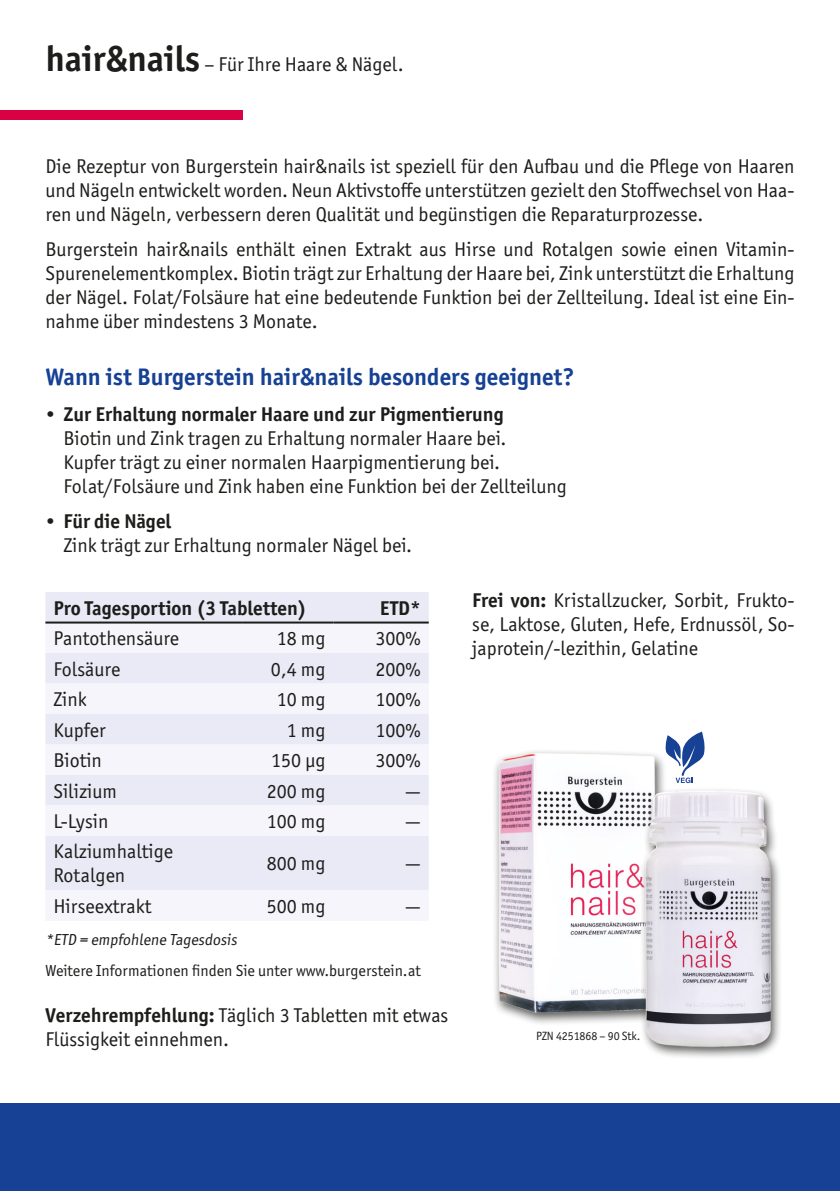
<style>
.page{position:relative;width:840px;height:1191px;background:#fff}
.page>*{position:absolute;margin:0;border:0;box-sizing:border-box;transform-origin:0 0}
.t1{font:700 24px "Officina Sans ITC Pro";color:#164194}
.t2{font:20px/24px "Officina Sans ITC Pro";color:#1d1d1b}
.t3{font:700 20px "Officina Sans ITC Pro";color:#1d1d1b}
.t4{font:16px "Officina Sans ITC Pro";color:#1d1d1b}
.t5{font:12px "Officina Sans ITC Pro";letter-spacing:-.01em;color:#1d1d1b}
.s1{font-weight:700;font-size:36px}
.s2{font-weight:700}
</style>
<div class="page">
<div style="left:0;top:1102px;width:839px;height:89px;background:#164194"></div>
<div style="left:45px;top:592px;width:383px;height:29px;background:#e9eaf6"></div>
<svg style="left:45px;top:623px;width:383px;height:268px;fill:#e9eaf6"></svg>
<hr style="left:45px;top:621px;width:198px;height:2px;background:#1d1d1b">
<hr style="left:243px;top:621px;width:90px;height:2px;background:#1d1d1b">
<hr style="left:333px;top:621px;width:95px;height:2px;background:#1d1d1b">
<div style="left:0;top:111px;width:242px;height:9px;background:#d70143"></div>
<div style="left:491px;top:749px;width:176px;height:277px;background:#1d1d1b;opacity:.75"></div>
<img style="left:491px;top:749px;width:168px;height:269px">
<div style="left:638px;top:786px;width:144px;height:274px;background:#1d1d1b;opacity:.75"></div>
<img style="left:640px;top:783px;width:137px;height:268px">
<svg style="left:665px;top:731px;width:39px;height:52px"></svg>
<p class="t2" style="left:45px;top:53px;width:360px"><span class="s1">hair&amp;nails</span> – Für Ihre Haare &amp; Nägel.</p>
<p class="t2" style="left:45px;top:154px;width:750px;text-align:justify">Die Rezeptur von Burgerstein hair&amp;nails ist speziell für den Aufbau und die Pflege von Haaren und Nägeln entwickelt worden. Neun Aktivstoffe unterstützen gezielt den Stoffwechsel von Haa&shy;ren und Nägeln, verbessern deren Qualität und begünstigen die Reparaturprozesse.</p>
<p class="t2" style="left:45px;top:237px;width:750px;text-align:justify">Burgerstein hair&amp;nails enthält einen Extrakt aus Hirse und Rotalgen sowie einen Vitamin-Spurenelementkomplex. Biotin trägt zur Erhaltung der Haare bei, Zink unterstützt die Erhaltung der Nägel. Folat/Folsäure hat eine bedeutende Funktion bei der Zellteilung. Ideal ist eine Ein&shy;nahme über mindestens 3 Monate.</p>
<p class="t1" style="left:45px;top:362px;width:530px">Wann ist Burgerstein hair&amp;nails besonders geeignet?</p>
<p class="t2" style="left:63px;top:402px;width:504px;text-indent:-18px"><span class="s2">• Zur Erhaltung normaler Haare und zur Pigmentierung<br></span>Biotin und Zink tragen zu Erhaltung normaler Haare bei.<br>Kupfer trägt zu einer normalen Haarpigmentierung bei.<br>Folat/Folsäure und Zink haben eine Funktion bei der Zellteilung</p>
<p class="t2" style="left:63px;top:509px;width:350px;text-indent:-18px"><span class="s2">• Für die Nägel<br></span>Zink trägt zur Erhaltung normaler Nägel bei.</p>
<p class="t3" style="left:53px;top:595px;width:255px">Pro Tagesportion (3 Tabletten)</p>
<p class="t3" style="left:379px;top:595px;width:42px">ETD*</p>
<p class="t2" style="left:53px;top:626px;width:127px">Pantothensäure</p>
<p class="t2" style="left:277px;top:626px;width:50px">18 mg</p>
<p class="t2" style="left:375px;top:626px;width:47px">300%</p>
<p class="t2" style="left:53px;top:656px;width:68px">Folsäure</p>
<p class="t2" style="left:271px;top:656px;width:56px">0,4 mg</p>
<p class="t2" style="left:375px;top:656px;width:47px">200%</p>
<p class="t2" style="left:53px;top:687px;width:35px">Zink</p>
<p class="t2" style="left:277px;top:687px;width:50px">10 mg</p>
<p class="t2" style="left:375px;top:687px;width:47px">100%</p>
<p class="t2" style="left:53px;top:717px;width:54px">Kupfer</p>
<p class="t2" style="left:287px;top:717px;width:40px">1 mg</p>
<p class="t2" style="left:375px;top:717px;width:47px">100%</p>
<p class="t2" style="left:53px;top:748px;width:50px">Biotin</p>
<p class="t2" style="left:271px;top:748px;width:56px">150 µg</p>
<p class="t2" style="left:375px;top:748px;width:47px">300%</p>
<p class="t2" style="left:53px;top:778px;width:65px">Silizium</p>
<p class="t2" style="left:267px;top:778px;width:60px">200 mg</p>
<p class="t2" style="left:405px;top:778px;width:17px">—</p>
<p class="t2" style="left:53px;top:809px;width:56px">L-Lysin</p>
<p class="t2" style="left:267px;top:809px;width:60px">100 mg</p>
<p class="t2" style="left:405px;top:809px;width:17px">—</p>
<p class="t2" style="left:53px;top:839px;width:121px">Kalziumhaltige<br>Rotalgen</p>
<p class="t2" style="left:267px;top:851px;width:60px">800 mg</p>
<p class="t2" style="left:405px;top:851px;width:17px">—</p>
<p class="t2" style="left:53px;top:894px;width:99px">Hirseextrakt</p>
<p class="t2" style="left:267px;top:894px;width:60px">500 mg</p>
<p class="t2" style="left:405px;top:894px;width:17px">—</p>
<p class="t4" style="left:45px;top:930px;width:196px">*ETD = empfohlene Tagesdosis</p>
<p class="t4" style="left:45px;top:960px;width:377px">Weitere Informationen finden Sie unter www.burgerstein.at</p>
<p class="t2" style="left:45px;top:1003px;width:404px"><span class="s2">Verzehrempfehlung:</span> Täglich 3 Tabletten mit etwas<br>Flüssigkeit einnehmen.</p>
<p class="t2" style="left:472px;top:587px;width:324px;text-align:justify"><span class="s2">Frei von:</span> Kristallzucker, Sorbit, Frukto&shy;se, Laktose, Gluten, Hefe, Erdnussöl, So&shy;japrotein/-lezithin, Gelatine</p>
<p class="t5" style="left:535px;top:1029px;width:106px">PZN 4251868 – 90 Stk.</p>
</div>
